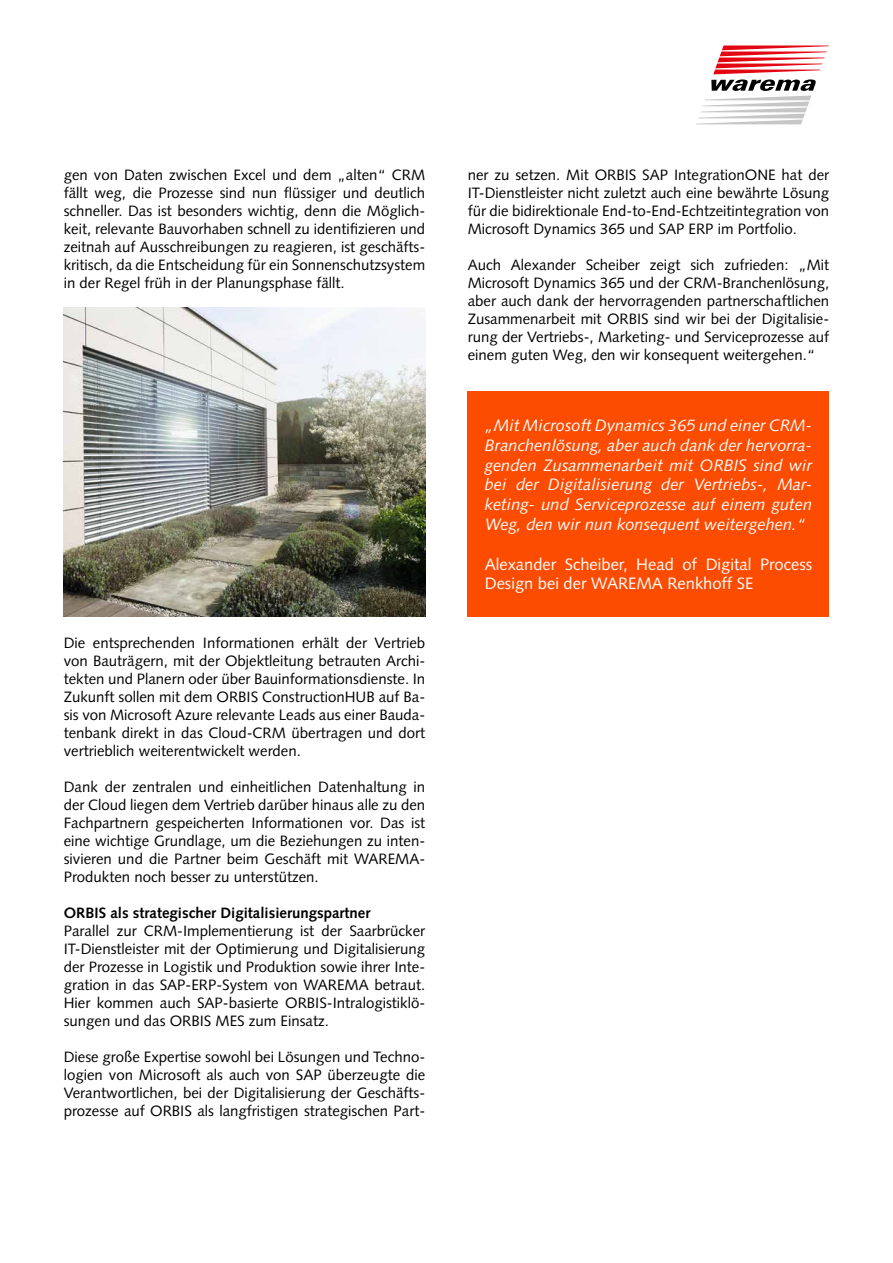
<style>
.page{position:relative;width:893px;height:1263px;background:#fff}
.page>*{position:absolute;margin:0;border:0;box-sizing:border-box;transform-origin:0 0}
.t1{font:italic 16.5px/19.8px "Syntax LT Std";color:#fff;text-align:justify}
.t2{font:16.5px/19.8px "Syntax LT Std";color:#fff}
.t3{font:15px/18px "Syntax LT Std";color:#000;text-align:justify}
.t4{font:700 15px "Syntax LT Std";color:#000}
</style>
<div class="page">
<div style="left:468px;top:391px;width:361px;height:226px;background:#fc4c02"></div>
<img style="left:64px;top:308px;width:361px;height:309px">
<svg style="left:696px;top:46px;width:133px;height:78px"></svg>
<p class="t3" style="left:64px;top:166px;width:363px">gen von Daten zwischen Excel und dem „alten“ CRM fällt weg, die Prozesse sind nun flüssiger und deutlich schneller. Das ist besonders wichtig, denn die Möglich&shy;keit, relevante Bauvorhaben schnell zu identifizieren und zeitnah auf Ausschreibungen zu reagieren, ist geschäfts&shy;kritisch, da die Entscheidung für ein Sonnenschutzsystem in der Regel früh in der Planungsphase fällt.</p>
<p class="t3" style="left:64px;top:634px;width:363px">Die entsprechenden Informationen erhält der Vertrieb von Bauträgern, mit der Objektleitung betrauten Archi&shy;tekten und Planern oder über Bauinformationsdienste. In Zukunft sollen mit dem ORBIS ConstructionHUB auf Ba&shy;sis von Microsoft Azure relevante Leads aus einer Bauda&shy;tenbank direkt in das Cloud-CRM übertragen und dort vertrieblich weiterentwickelt werden.</p>
<p class="t3" style="left:64px;top:778px;width:363px">Dank der zentralen und einheitlichen Datenhaltung in der Cloud liegen dem Vertrieb darüber hinaus alle zu den Fachpartnern gespeicherten Informationen vor. Das ist eine wichtige Grundlage, um die Beziehungen zu inten&shy;sivieren und die Partner beim Geschäft mit WAREMA-Produkten noch besser zu unterstützen.</p>
<p class="t4" style="left:64px;top:904px;width:308px">ORBIS als strategischer Digitalisierungspartner</p>
<p class="t3" style="left:64px;top:922px;width:363px">Parallel zur CRM-Implementierung ist der Saarbrücker IT-Dienstleister mit der Optimierung und Digitalisierung der Prozesse in Logistik und Produktion sowie ihrer Inte&shy;gration in das SAP-ERP-System von WAREMA betraut.<br>Hier kommen auch SAP-basierte ORBIS-Intralogistiklö&shy;sungen und das ORBIS MES zum Einsatz.</p>
<p class="t3" style="left:64px;top:1048px;width:363px">Diese große Expertise sowohl bei Lösungen und Techno&shy;logien von Microsoft als auch von SAP überzeugte die Verantwortlichen, bei der Digitalisierung der Geschäfts&shy;prozesse auf ORBIS als langfristigen strategischen Part-</p>
<p class="t3" style="left:468px;top:166px;width:363px">ner zu setzen. Mit ORBIS SAP IntegrationONE hat der IT-Dienstleister nicht zuletzt auch eine bewährte Lösung für die bidirektionale End-to-End-Echtzeitintegration von Microsoft Dynamics 365 und SAP ERP im Portfolio.</p>
<p class="t3" style="left:468px;top:256px;width:363px">Auch Alexander Scheiber zeigt sich zufrieden: „Mit Microsoft Dynamics 365 und der CRM-Branchenlösung, aber auch dank der hervorragenden partnerschaftlichen Zusammenarbeit mit ORBIS sind wir bei der Digitalisie&shy;rung der Vertriebs-, Marketing- und Serviceprozesse auf einem guten Weg, den wir konsequent weitergehen.“</p>
<p class="t1" style="left:485px;top:415px;width:329px">„Mit Microsoft Dynamics 365 und einer CRM-Branchenlösung, aber auch dank der hervorra&shy;genden Zusammenarbeit mit ORBIS sind wir bei der Digitalisierung der Vertriebs-, Mar&shy;keting- und Serviceprozesse auf einem guten Weg, den wir nun konsequent weitergehen.“</p>
<p class="t2" style="left:485px;top:554px;width:329px">Alexander Scheiber, Head of Digital Process<br>Design bei der WAREMA Renkhoff SE</p>
</div>
